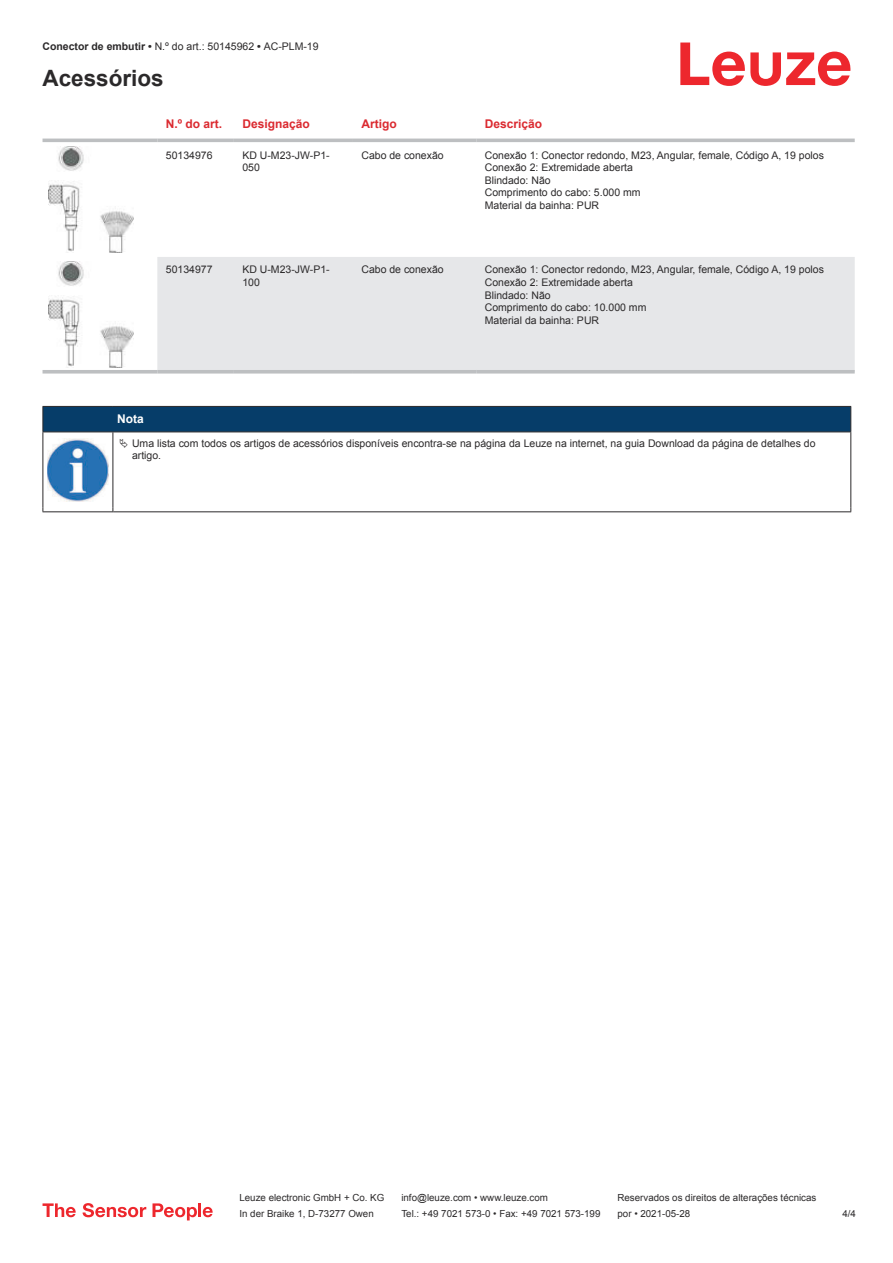
<style>
.page{position:relative;width:893px;height:1263px;background:#fff}
.page>*{position:absolute;margin:0;border:0;box-sizing:border-box;transform-origin:0 0}
.t1{font:700 22.5px "Arial";color:#2b292a}
.t2{font:700 12px "Arial";color:#db2a30}
.t3{font:700 12px "Arial";color:#fff}
.t4{font:10.5px/12.6px "Arial";color:#2b292a}
.t5{font:9.75px "Arial";color:#2b292a}
.s1{font-weight:700}
</style>
<div class="page">
<svg style="left:680px;top:43px;width:170px;height:43px"></svg>
<svg style="left:43px;top:138px;width:812px;height:230px"></svg>
<div style="left:157px;top:257px;width:698px;height:113px;background:#e6e7e9"></div>
<hr style="left:43px;top:139px;width:114px;height:3px;background:#bdbfc1">
<hr style="left:157px;top:139px;width:77px;height:3px;background:#bdbfc1">
<hr style="left:234px;top:139px;width:119px;height:3px;background:#bdbfc1">
<hr style="left:353px;top:139px;width:123px;height:3px;background:#bdbfc1">
<hr style="left:476px;top:139px;width:379px;height:3px;background:#bdbfc1">
<svg style="left:43px;top:370px;width:114px;height:4px"></svg>
<svg style="left:157px;top:370px;width:77px;height:4px"></svg>
<svg style="left:234px;top:370px;width:119px;height:4px"></svg>
<svg style="left:353px;top:370px;width:123px;height:4px"></svg>
<svg style="left:476px;top:370px;width:379px;height:4px;background:#c4c6c7"></svg>
<img style="left:49px;top:146px;width:85px;height:107px">
<img style="left:49px;top:261px;width:85px;height:106px">
<hr style="left:43px;top:432px;width:70px;height:1px;background:#2b292a">
<svg style="left:43px;top:406px;width:808px;height:26px;background:#083c65"></svg>
<hr style="left:113px;top:432px;width:738px;height:1px;background:#2b292a">
<hr style="left:43px;top:432px;width:1px;height:75px;background:#2b292a">
<hr style="left:113px;top:432px;width:1px;height:75px;background:#2b292a">
<hr style="left:850px;top:432px;width:1px;height:75px;background:#2b292a">
<hr style="left:43px;top:511px;width:70px;height:1px;background:#2b292a">
<hr style="left:113px;top:511px;width:738px;height:1px;background:#2b292a">
<img style="left:47px;top:438px;width:61px;height:63px">
<svg style="left:43px;top:1203px;width:33px;height:14px"></svg>
<svg style="left:83px;top:1203px;width:63px;height:14px"></svg>
<svg style="left:153px;top:1203px;width:44px;height:17px"></svg>
<hr style="left:198px;top:1203px;width:3px;height:14px;background:#ed272d">
<svg style="left:203px;top:1207px;width:10px;height:10px"></svg>
<p class="t4" style="left:43px;top:41px;width:278px"><span class="s1">Conector de embutir •</span> N.º do art.: 50145962 <span class="s1">•</span> AC-PLM-19</p>
<h1 class="t1" style="left:43px;top:70px;width:123px">Acessórios</h1>
<p class="t2" style="left:166px;top:119px;width:58px">N.º do art.</p>
<p class="t2" style="left:242px;top:119px;width:69px">Designação</p>
<p class="t2" style="left:361px;top:119px;width:37px">Artigo</p>
<p class="t2" style="left:485px;top:119px;width:59px">Descrição</p>
<p class="t4" style="left:166px;top:150px;width:48px">50134976</p>
<p class="t4" style="left:242px;top:150px;width:89px">KD U-M23-JW-P1-<br>050</p>
<p class="t4" style="left:361px;top:150px;width:84px">Cabo de conexão</p>
<p class="t4" style="left:485px;top:150px;width:341px">Conexão 1: Conector redondo, M23, Angular, female, Código A, 19 polos Conexão 2: Extremidade aberta<br>Blindado: Não<br>Comprimento do cabo: 5.000 mm<br>Material da bainha: PUR</p>
<p class="t4" style="left:166px;top:264px;width:48px">50134977</p>
<p class="t4" style="left:242px;top:264px;width:89px">KD U-M23-JW-P1-<br>100</p>
<p class="t4" style="left:361px;top:264px;width:84px">Cabo de conexão</p>
<p class="t4" style="left:485px;top:264px;width:341px">Conexão 1: Conector redondo, M23, Angular, female, Código A, 19 polos Conexão 2: Extremidade aberta<br>Blindado: Não<br>Comprimento do cabo: 10.000 mm<br>Material da bainha: PUR</p>
<p class="t3" style="left:117px;top:415px;width:28px">Nota</p>
<p class="t4" style="left:132px;top:438px;width:685px">Uma lista com todos os artigos de acessórios disponíveis encontra-se na página da Leuze na internet, na guia Download da página de detalhes do artigo.</p>
<p class="t5" style="left:239px;top:1194px;width:146px">Leuze electronic GmbH + Co. KG</p>
<p class="t5" style="left:401px;top:1194px;width:148px">info@leuze.com • www.leuze.com</p>
<p class="t5" style="left:617px;top:1194px;width:200px">Reservados os direitos de alterações técnicas</p>
<p class="t5" style="left:239px;top:1210px;width:136px">In der Braike 1, D-73277 Owen</p>
<p class="t5" style="left:401px;top:1210px;width:201px">Tel.: +49 7021 573-0 • Fax: +49 7021 573-199</p>
<p class="t5" style="left:617px;top:1210px;width:74px">por • 2021-05-28</p>
<p class="t5" style="left:842px;top:1210px;width:15px">4 /4</p>
</div>
